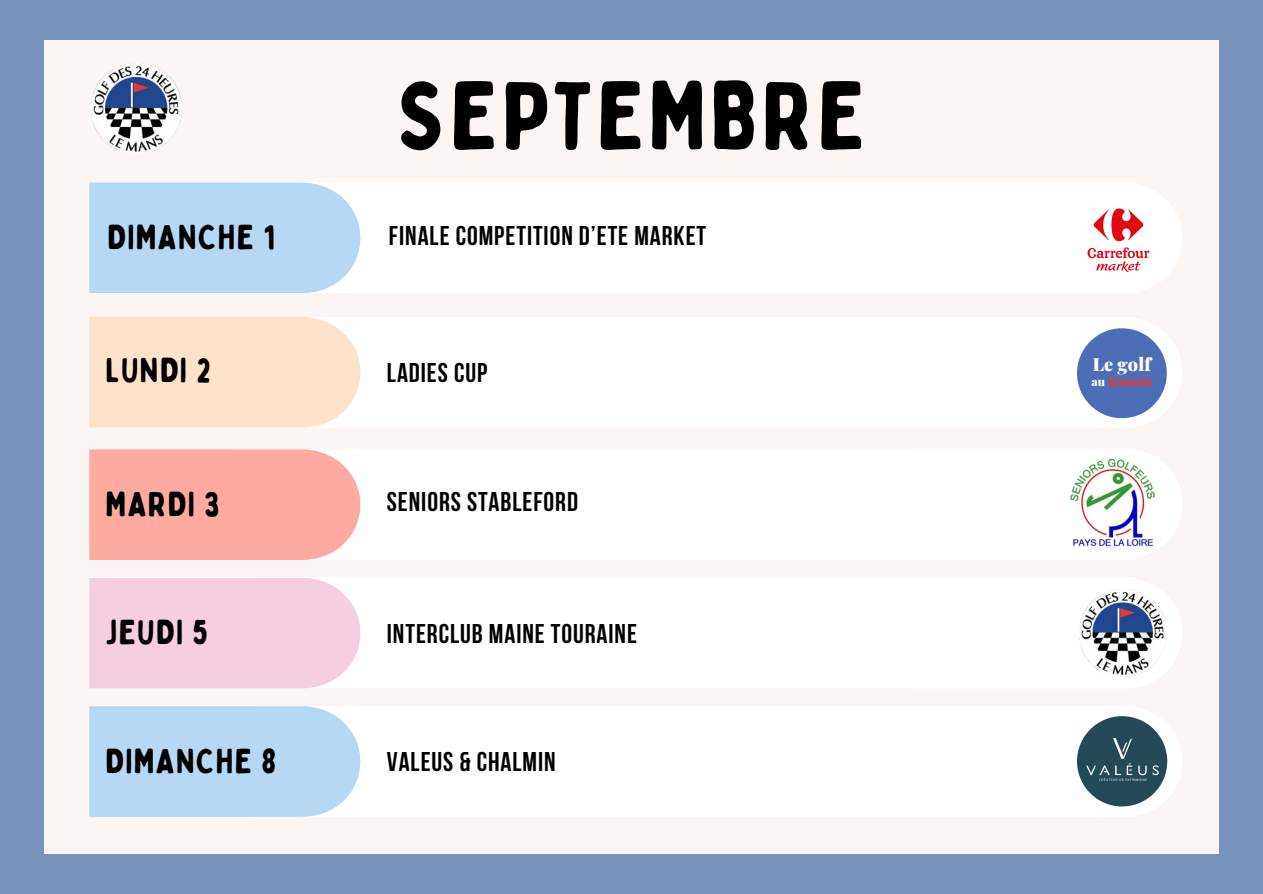
<style>
.page{position:relative;width:1263px;height:894px;background:#fff}
.page>*{position:absolute;margin:0;border:0;box-sizing:border-box;transform-origin:0 0}
.t1{font:96px "Bobby Jones Soft";letter-spacing:.035em;color:#000}
.t2{font:34.5px "Bobby Jones Soft";letter-spacing:.035em;color:#000}
.t3{font:700 27px "Bebas Neue";letter-spacing:.035em;color:#000}
.t4{font:900 18px "Playfair Display";letter-spacing:.01em;color:#fff}
.t5{font:900 11.85px "Playfair Display";letter-spacing:.01em;color:#e6393a}
.s1{color:#fff}
</style>
<div class="page">
<div style="left:0;top:0;width:1263px;height:893px;background:#7992b9"></div>
<div style="left:44px;top:40px;width:1175px;height:813px;background:#fbf6f3"></div>
<div style="left:256px;top:317px;width:879px;height:110px;background:#fff"></div>
<svg style="left:1077px;top:317px;width:105px;height:110px"></svg>
<div style="left:89px;top:317px;width:271px;height:110px;background:#fde3cc"></div>
<div style="left:230px;top:449px;width:905px;height:110px;background:#fff"></div>
<svg style="left:1135px;top:449px;width:47px;height:110px"></svg>
<div style="left:89px;top:449px;width:271px;height:111px;background:#fdaba0"></div>
<div style="left:254px;top:706px;width:881px;height:110px;background:#fff"></div>
<svg style="left:1077px;top:708px;width:105px;height:107px"></svg>
<div style="left:89px;top:706px;width:271px;height:110px;background:#b6d8f2"></div>
<img style="left:91px;top:63px;width:91px;height:90px">
<div style="left:1077px;top:328px;width:90px;height:90px;background:#4c6eb6;border-radius:50%"></div>
<img style="left:1077px;top:716px;width:90px;height:90px;border-radius:50%">
<div style="left:256px;top:183px;width:879px;height:110px;background:#fff"></div>
<svg style="left:1135px;top:183px;width:47px;height:110px"></svg>
<div style="left:89px;top:182px;width:271px;height:111px;background:#b6d8f2"></div>
<img style="left:1087px;top:199px;width:71px;height:80px">
<img style="left:1070px;top:456px;width:88px;height:93px">
<div style="left:254px;top:577px;width:881px;height:110px;background:#fff"></div>
<svg style="left:911px;top:579px;width:271px;height:109px"></svg>
<div style="left:89px;top:578px;width:271px;height:110px;background:#f4cfdf"></div>
<img style="left:1077px;top:587px;width:90px;height:90px;border-radius:50%">
<h1 class="t1" style="left:397px;top:56px;width:470px">SEPTEMBRE</h1>
<p class="t2" style="left:108px;top:216px;width:169px">DIMANCHE 1</p>
<p class="t3" style="left:389px;top:224px;width:319px">FINALE COMPETITION D’ETE MARKET</p>
<p class="t2" style="left:106px;top:348px;width:107px">LUNDI 2</p>
<p class="t3" style="left:387px;top:361px;width:102px">LADIES CUP</p>
<p class="t2" style="left:106px;top:482px;width:116px">MARDI 3</p>
<p class="t3" style="left:387px;top:491px;width:193px">SENIORS STABLEFORD</p>
<p class="t2" style="left:106px;top:610px;width:105px">JEUDI 5</p>
<p class="t3" style="left:387px;top:622px;width:252px">INTERCLUB MAINE TOURAINE</p>
<p class="t2" style="left:106px;top:739px;width:172px">DIMANCHE 8</p>
<p class="t3" style="left:387px;top:750px;width:170px">VALEUS &amp; CHALMIN</p>
<p class="t4" style="left:1093px;top:351px;width:60px">Le golf</p>
<p class="t5" style="left:1091px;top:372px;width:62px"><span class="s1">au</span> féminin</p>
</div>
